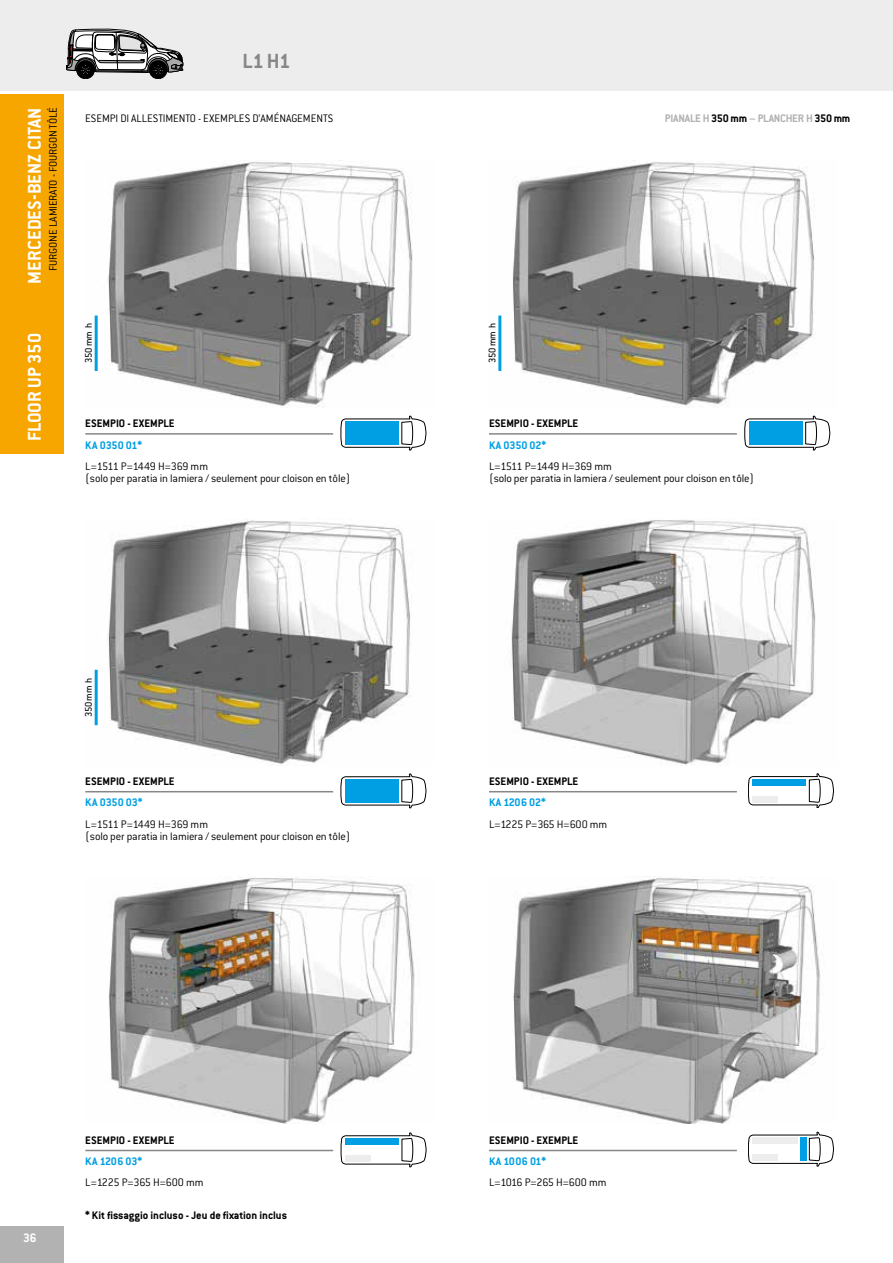
<style>
.page{position:relative;width:893px;height:1263px;background:#fff}
.page>*{position:absolute;margin:0;border:0;box-sizing:border-box;transform-origin:0 0}
.t1{font:700 22.5px "Conduit ITC Pro";color:#878787}
.t2{font:700 20.25px "Conduit ITC Pro";color:#fff}
.t3{font:700 13.5px "Conduit ITC Pro";color:#fff}
.t4{font:300 12px "Conduit ITC Std";letter-spacing:-.015em;color:#000}
.t5{font:700 12px "Conduit ITC Pro";color:#000}
.t6{font:300 12px "Conduit ITC Pro";letter-spacing:-.015em;color:#000}
.t7{font:300 12px "Conduit ITC Pro";letter-spacing:-.04em;color:#000}
.t8{font:700 12px "Conduit ITC Pro";letter-spacing:-.01em;color:#009fe3}
.t9{font:700 12px "Conduit ITC Pro";letter-spacing:-.02em;color:#b3b2b2}
.t10{font:300 12px "Conduit ITC Pro";letter-spacing:-.045em;color:#000}
.t11{font:10.5px "Conduit ITC Std";letter-spacing:-.02em;color:#000}
.s1{color:#000}
</style>
<div class="page">
<div style="left:0;top:0;width:893px;height:90px;background:#ededed"></div>
<div style="left:0;top:1226px;width:64px;height:37px;background:#b3b2b2"></div>
<div style="left:0;top:95px;width:64px;height:359px;background:#f7a600"></div>
<img style="left:94px;top:162px;width:319px;height:245px">
<img style="left:501px;top:162px;width:313px;height:245px">
<img style="left:94px;top:520px;width:317px;height:244px">
<img style="left:511px;top:520px;width:305px;height:245px">
<img style="left:109px;top:878px;width:306px;height:245px">
<img style="left:513px;top:877px;width:310px;height:246px">
<svg style="left:341px;top:416px;width:85px;height:34px"></svg>
<div style="left:345px;top:422px;width:54px;height:23px;background:#009fe3"></div>
<svg style="left:341px;top:774px;width:85px;height:34px"></svg>
<div style="left:345px;top:779px;width:54px;height:23px;background:#009fe3"></div>
<svg style="left:744px;top:416px;width:86px;height:34px"></svg>
<div style="left:749px;top:422px;width:53px;height:23px;background:#009fe3"></div>
<svg style="left:748px;top:1132px;width:86px;height:34px"></svg>
<div style="left:800px;top:1137px;width:6px;height:24px;background:#009fe3"></div>
<div style="left:752px;top:1138px;width:46px;height:6px;background:#ededed"></div>
<div style="left:752px;top:1154px;width:26px;height:7px;background:#ededed"></div>
<svg style="left:341px;top:1133px;width:85px;height:34px"></svg>
<div style="left:345px;top:1138px;width:54px;height:7px;background:#009fe3"></div>
<div style="left:345px;top:1155px;width:26px;height:6px;background:#ededed"></div>
<svg style="left:748px;top:773px;width:86px;height:35px"></svg>
<div style="left:752px;top:779px;width:54px;height:7px;background:#009fe3"></div>
<div style="left:752px;top:796px;width:26px;height:6px;background:#ededed"></div>
<hr style="left:498px;top:315px;width:3px;height:56px;background:#009fe3">
<hr style="left:95px;top:315px;width:3px;height:56px;background:#009fe3">
<hr style="left:95px;top:670px;width:3px;height:55px;background:#009fe3">
<div style="left:77px;top:61px;width:17px;height:18px;background:#000;border-radius:50%"></div>
<div style="left:77px;top:61px;width:18px;height:18px;border:1px solid #000;border-radius:50%"></div>
<div style="left:79px;top:63px;width:13px;height:14px;border:1px solid #000;border-radius:50%"></div>
<div style="left:149px;top:61px;width:18px;height:18px;background:#000;border-radius:50%"></div>
<div style="left:149px;top:61px;width:18px;height:18px;border:1px solid #000;border-radius:50%"></div>
<div style="left:151px;top:63px;width:14px;height:14px;border:1px solid #000;border-radius:50%"></div>
<svg style="left:66px;top:29px;width:117px;height:47px"></svg>
<hr style="left:489px;top:433px;width:248px;height:2px;background:#878787">
<hr style="left:489px;top:791px;width:248px;height:1px;background:#878787">
<hr style="left:489px;top:1150px;width:248px;height:1px;background:#878787">
<hr style="left:85px;top:433px;width:248px;height:2px;background:#878787">
<hr style="left:85px;top:791px;width:248px;height:1px;background:#878787">
<hr style="left:85px;top:1150px;width:248px;height:1px;background:#878787">
<h1 class="t1" style="left:243px;top:48px;width:50px">L1 H1</h1>
<p class="t6" style="left:47px;top:271px;width:165px;rotate:-90deg">FURGONE LAMIERATO - FOURGON TÔLÉ</p>
<p class="t6" style="left:85px;top:112px;width:250px">ESEMPI DI ALLESTIMENTO - EXEMPLES D’AMÉNAGEMENTS</p>
<h2 class="t2" style="left:23px;top:283px;width:178px;rotate:-90deg">MERCEDES-BENZ CITAN</h2>
<h2 class="t2" style="left:23px;top:441px;width:110px;rotate:-90deg">FLOOR UP 350</h2>
<p class="t11" style="left:486px;top:363px;width:41px;rotate:-90deg">350 mm h</p>
<p class="t11" style="left:82px;top:363px;width:41px;rotate:-90deg">350 mm h</p>
<p class="t5" style="left:85px;top:417px;width:91px">ESEMPIO - EXEMPLE</p>
<p class="t5" style="left:489px;top:417px;width:91px">ESEMPIO - EXEMPLE</p>
<p class="t8" style="left:85px;top:438px;width:58px">KA 0350 01*</p>
<p class="t8" style="left:489px;top:438px;width:59px">KA 0350 02*</p>
<p class="t9" style="left:665px;top:111px;width:187px">PIANALE H <span class="s1">350 mm</span> – PLANCHER H <span class="s1">350 mm</span></p>
<p class="t7" style="left:85px;top:459px;width:124px">L=1511 P=1449 H=369 mm</p>
<p class="t4" style="left:85px;top:471px;width:267px">(solo per paratia in lamiera / seulement pour cloison en tôle)</p>
<p class="t7" style="left:489px;top:459px;width:124px">L=1511 P=1449 H=369 mm</p>
<p class="t4" style="left:489px;top:471px;width:267px">(solo per paratia in lamiera / seulement pour cloison en tôle)</p>
<p class="t11" style="left:82px;top:717px;width:41px;rotate:-90deg">350 mm h</p>
<p class="t5" style="left:85px;top:774px;width:91px">ESEMPIO - EXEMPLE</p>
<p class="t5" style="left:489px;top:774px;width:91px">ESEMPIO - EXEMPLE</p>
<p class="t8" style="left:85px;top:796px;width:59px">KA 0350 03*</p>
<p class="t8" style="left:489px;top:796px;width:58px">KA 1206 02*</p>
<p class="t7" style="left:85px;top:817px;width:124px">L=1511 P=1449 H=369 mm</p>
<p class="t4" style="left:85px;top:829px;width:267px">(solo per paratia in lamiera / seulement pour cloison en tôle)</p>
<p class="t6" style="left:489px;top:817px;width:120px">L=1225 P=365 H=600 mm</p>
<p class="t5" style="left:85px;top:1133px;width:91px">ESEMPIO - EXEMPLE</p>
<p class="t5" style="left:489px;top:1133px;width:91px">ESEMPIO - EXEMPLE</p>
<p class="t8" style="left:85px;top:1154px;width:58px">KA 1206 03*</p>
<p class="t8" style="left:489px;top:1154px;width:59px">KA 1006 01*</p>
<p class="t3" style="left:23px;top:1229px;width:15px">36</p>
<p class="t6" style="left:85px;top:1176px;width:120px">L=1225 P=365 H=600 mm</p>
<p class="t5" style="left:85px;top:1209px;width:204px">* Kit fissaggio incluso - Jeu de fixation inclus</p>
<p class="t10" style="left:489px;top:1176px;width:119px">L=1016 P=265 H=600 mm</p>
</div>
